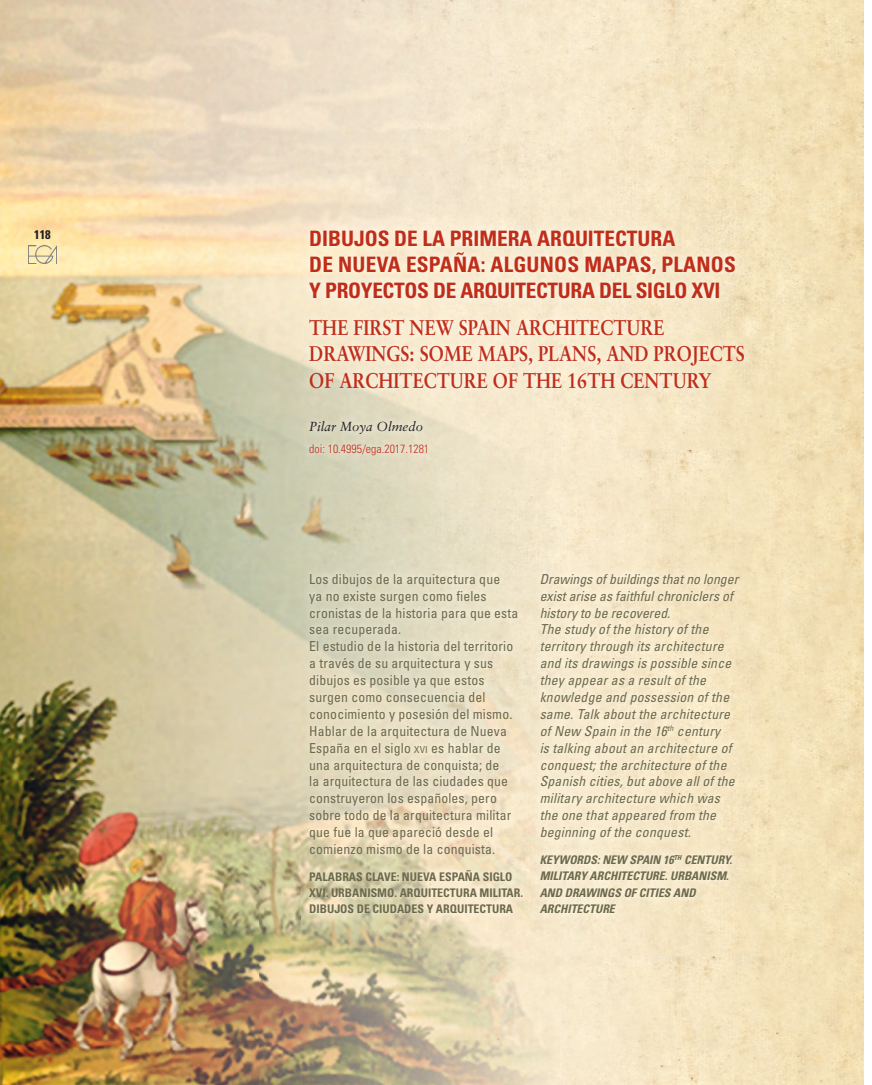
<style>
.page{position:relative;width:872px;height:1085px;background:#fff}
.page>*{position:absolute;margin:0;border:0;box-sizing:border-box;transform-origin:0 0}
.t1{font:700 condensed 21.25px/26.2px "Univers";color:#c02d19}
.t2{font:700 21.25px/26.2px "Sabon";color:#c02d19;scale:.85 1}
.t3{font:condensed 13.75px/16.9px "Univers";letter-spacing:.01em;color:#6d6a4a}
.t4{font:italic condensed 13.75px/16.9px "Univers";letter-spacing:.015em;color:#6d6a4a}
.t5{font:italic 13.12px "Sabon";color:#231f20}
.t6{font:700 condensed 12.5px "Univers";color:#231f20}
.t7{font:700 condensed 11.88px/16.2px "Univers";color:#6d6a4a}
.t8{font:italic 700 condensed 11.88px/16.2px "Univers";color:#6d6a4a}
.t9{font:300 condensed 11.88px "Univers";color:#c02d19}
.s1{font-size:9.62px}
</style>
<div class="page">
<img style="left:560px;top:0;width:216px;height:260px">
<img style="left:776px;top:0;width:87px;height:1084px">
<div style="left:734px;top:260px;width:43px;height:824px;background:#f4e2bc"></div>
<img style="left:560px;top:944px;width:174px;height:140px">
<img style="left:0;top:260px;width:301px;height:824px">
<img style="left:301px;top:470px;width:259px;height:95px">
<img style="left:301px;top:944px;width:259px;height:140px">
<img style="left:29px;top:246px;width:27px;height:17px">
<img style="left:301px;top:222px;width:472px;height:248px">
<img style="left:301px;top:565px;width:230px;height:302px">
<img style="left:301px;top:867px;width:244px;height:86px">
<img style="left:545px;top:565px;width:218px;height:379px">
<img style="left:531px;top:565px;width:14px;height:379px">
<p class="t6" style="left:34px;top:226px;width:18px">118</p>
<h1 class="t1" style="left:309px;top:225px;width:428px">DIBUJOS DE LA PRIMERA ARQUITECTURA<br>DE NUEVA ESPAÑA: ALGUNOS MAPAS, PLANOS<br>Y PROYECTOS DE ARQUITECTURA DEL SIGLO XVI</h1>
<h1 class="t2" style="left:309px;top:314px;width:514px">THE FIRST NEW SPAIN ARCHITECTURE<br>DRAWINGS: SOME MAPS, PLANS, AND PROJECTS<br>OF ARCHITECTURE OF THE 16TH CENTURY</h1>
<p class="t5" style="left:309px;top:418px;width:115px">Pilar Moya Olmedo</p>
<p class="t9" style="left:309px;top:442px;width:121px">doi: 10.4995/ega.2017.1281</p>
<p class="t3" style="left:309px;top:570px;width:210px">Los dibujos de la arquitectura que<br>ya no existe surgen como fieles cronistas de la historia para que esta sea recuperada.<br>El estudio de la historia del territorio a través de su arquitectura y sus dibujos es posible ya que estos surgen como consecuencia del conocimiento y posesión del mismo.<br>Hablar de la arquitectura de Nueva<br>España en el siglo <span class="s1">xvi</span> es hablar de una arquitectura de conquista; de<br>la arquitectura de las ciudades que construyeron los españoles, pero sobre todo de la arquitectura militar que fue la que apareció desde el comienzo mismo de la conquista.</p>
<p class="t7" style="left:309px;top:868px;width:215px">PALABRAS CLAVE: NUEVA ESPAÑA SIGLO<br>XVI. URBANISMO. ARQUITECTURA MILITAR.<br>DIBUJOS DE CIUDADES Y ARQUITECTURA</p>
<p class="t4" style="left:539px;top:570px;width:200px">Drawings of buildings that no longer exist arise as faithful chroniclers of history to be recovered.<br>The study of the history of the territory through its architecture and its drawings is possible since they appear as a result of the knowledge and possession of the same. Talk about the architecture of New Spain in the 16<sup>th</sup> century<br>is talking about an architecture of conquest; the architecture of the<br>Spanish cities, but above all of the military architecture which was the one that appeared from the beginning of the conquest.</p>
<p class="t8" style="left:539px;top:851px;width:194px">KEYWORDS: NEW SPAIN 16<sup>TH</sup> CENTURY.<br>MILITARY ARCHITECTURE. URBANISM.<br>AND DRAWINGS OF CITIES AND<br>ARCHITECTURE</p>
</div>
